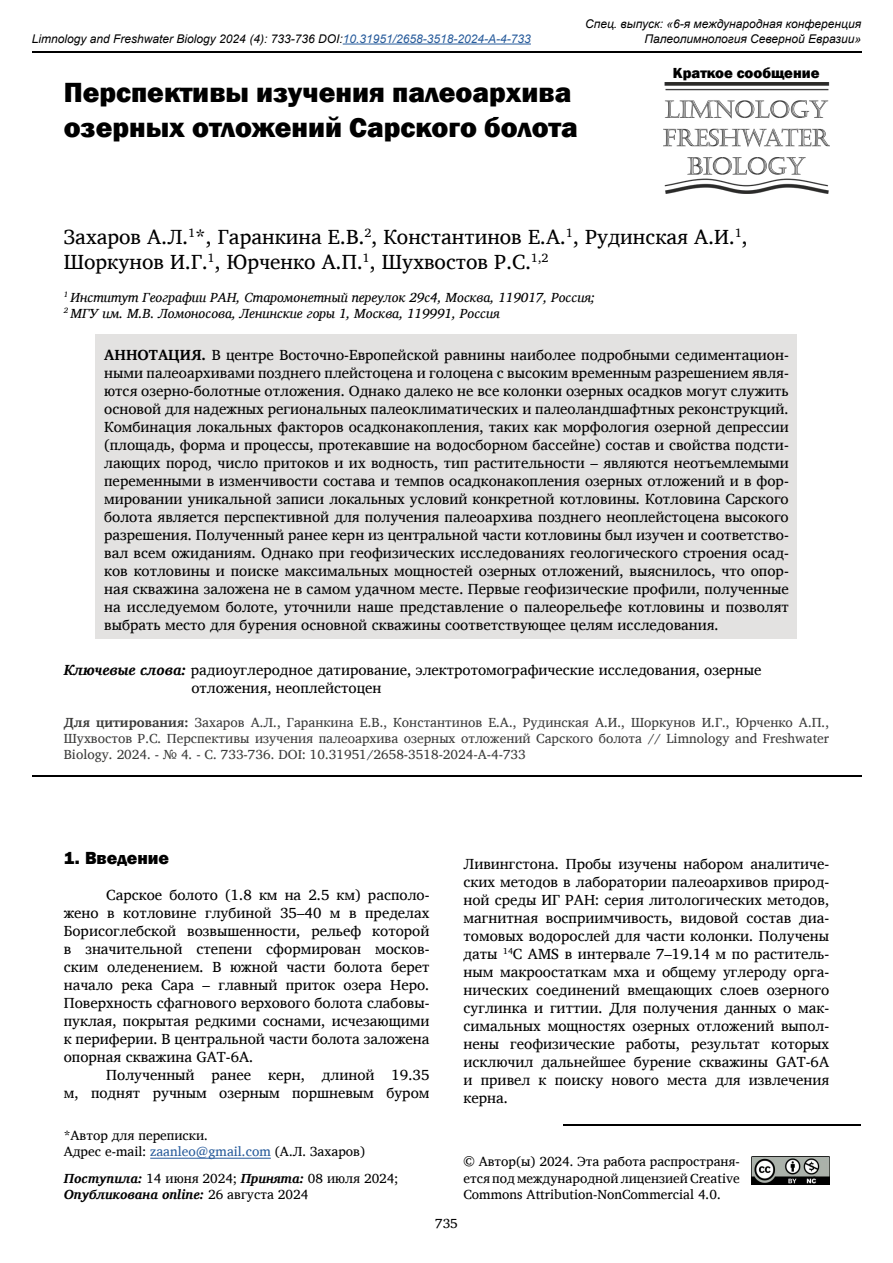
<style>
.page{position:relative;width:893px;height:1263px;background:#fff}
.page>*{position:absolute;margin:0;border:0;box-sizing:border-box;transform-origin:0 0}
.t1{font:800 28.5px/34.2px "Franklin Gothic";color:#000}
.t2{font:21px/25.2px "Charis SIL";color:#000}
.t3{font:800 18px "Franklin Gothic";color:#000}
.t4{font:15px/18px "Charis SIL";color:#000;text-align:justify}
.t5{font:800 15px "Franklin Gothic";color:#000}
.t6{font:13.5px/16.2px "Charis SIL";color:#3c3c3b;text-align:justify}
.t7{font:13.5px/16.2px "Charis SIL";color:#000;text-align:justify}
.t8{font:italic 13.5px/16.2px "Charis SIL";color:#000}
.t9{font:italic 700 13.5px/16.2px "Charis SIL";color:#000}
.t10{font:italic 12px/14.4px "Arial";color:#000;text-align:right}
.s1{color:#275b9b}
.s2{font-weight:700}
.s3{font-weight:700;font-style:italic}
.s4{font-weight:400;font-style:normal}
</style>
<div class="page">
<hr style="left:32px;top:51px;width:829px;height:2px;background:#000">
<hr style="left:563px;top:1124px;width:298px;height:1px;background:#000">
<img style="left:663px;top:82px;width:166px;height:112px">
<img style="left:751px;top:1157px;width:78px;height:27px">
<hr style="left:343px;top:44px;width:188px;height:1px;background:#275b9b">
<div style="left:96px;top:334px;width:701px;height:305px;background:#e3e2e1"></div>
<hr style="left:150px;top:1158px;width:121px;height:1px;background:#275b9b">
<hr style="left:32px;top:776px;width:829px;height:1px;background:#000">
<p class="t10" style="left:32px;top:32px;width:500px">Limnology and Freshwater Biology 2024 (4): 733-736 DOI:<span class="s1">10.31951/2658-3518-2024-A-4-733</span></p>
<h1 class="t1" style="left:64px;top:76px;width:516px">Перспективы изучения палеоархива озерных отложений Сарского болота</h1>
<p class="t10" style="left:585px;top:17px;width:277px">Спец. выпуск: «6-я международная конференция<br>Палеолимнология Северной Евразии»</p>
<p class="t5" style="left:673px;top:63px;width:148px">Краткое сообщение</p>
<h2 class="t2" style="left:64px;top:224px;width:685px">Захаров А.Л.<sup>1</sup>*, Гаранкина Е.В.<sup>2</sup>, Константинов Е.А.<sup>1</sup>, Рудинская А.И.<sup>1</sup>,<br>Шоркунов И.Г.<sup>1</sup>, Юрченко А.П.<sup>1</sup>, Шухвостов Р.С.<sup>1,2</sup></h2>
<p class="t8" style="left:64px;top:289px;width:533px"><sup>1</sup> Институт Географии РАН, Старомонетный переулок 29с4, Москва, 119017, Россия;<br><sup>2</sup> МГУ им. М.В. Ломоносова, Ленинские горы 1, Москва, 119991, Россия</p>
<p class="t4" style="left:104px;top:346px;width:686px"><span class="s2">АННОТАЦИЯ.</span> В центре Восточно-Европейской равнины наиболее подробными седиментацион&shy;ными палеоархивами позднего плейстоцена и голоцена с высоким временным разрешением явля&shy;ются озерно-болотные отложения. Однако далеко не все колонки озерных осадков могут служить основой для надежных региональных палеоклиматических и палеоландшафтных реконструкций.<br>Комбинация локальных факторов осадконакопления, таких как морфология озерной депрессии (площадь, форма и процессы, протекавшие на водосборном бассейне) состав и свойства подсти&shy;лающих пород, число притоков и их водность, тип растительности – являются неотъемлемыми переменными в изменчивости состава и темпов осадконакопления озерных отложений и в фор&shy;мировании уникальной записи локальных условий конкретной котловины. Котловина Сарского болота является перспективной для получения палеоархива позднего неоплейстоцена высокого разрешения. Полученный ранее керн из центральной части котловины был изучен и соответство&shy;вал всем ожиданиям. Однако при геофизических исследованиях геологического строения осад&shy;ков котловины и поиске максимальных мощностей озерных отложений, выяснилось, что опор&shy;ная скважина заложена не в самом удачном месте. Первые геофизические профили, полученные на исследуемом болоте, уточнили наше представление о палеорельефе котловины и позволят выбрать место для бурения основной скважины соответствующее целям исследования.</p>
<p class="t4" style="left:191px;top:661px;width:572px;text-indent:-128px"><span class="s3">Ключевые слова:</span> радиоуглеродное датирование, электротомографические исследования, озерные отложения, неоплейстоцен</p>
<p class="t6" style="left:64px;top:714px;width:767px"><span class="s2">Для цитирования:</span> Захаров А.Л., Гаранкина Е.В., Константинов Е.А., Рудинская А.И., Шоркунов И.Г., Юрченко А.П., Шухвостов Р.С. Перспективы изучения палеоархива озерных отложений Сарского болота // Limnology and Freshwater Biology. 2024. - № 4. - С. 733-736. DOI: 10.31951/2658-3518-2024-A-4-733</p>
<p class="t3" style="left:64px;top:846px;width:107px">1. Введение</p>
<p class="t4" style="left:64px;top:886px;width:367px;text-indent:43px">Сарское болото (1.8 км на 2.5 км) располо&shy;жено в котловине глубиной 35–40 м в пределах Борисоглебской возвышенности, рельеф которой в значительной степени сформирован москов&shy;ским оледенением. В южной части болота берет начало река Сара – главный приток озера Неро.<br>Поверхность сфагнового верхового болота слабовы&shy;пуклая, покрытая редкими соснами, исчезающими к периферии. В центральной части болота заложена опорная скважина GAT-6A.</p>
<p class="t4" style="left:64px;top:1066px;width:367px;text-align:right">Полученный ранее керн, длиной 19.35<br>м, поднят ручным озерным поршневым буром</p>
<p class="t7" style="left:64px;top:1127px;width:303px">*Автор для переписки.<br>Адрес e-mail: <span class="s1">zaanleo@gmail.com</span> (А.Л. Захаров)</p>
<p class="t9" style="left:64px;top:1170px;width:336px">Поступила: <span class="s4">14 июня 2024;</span> Принята: <span class="s4">08 июля 2024;<br></span>Опубликована online: <span class="s4">26 августа 2024</span></p>
<p class="t4" style="left:463px;top:855px;width:367px">Ливингстона. Пробы изучены набором аналитиче&shy;ских методов в лаборатории палеоархивов природ&shy;ной среды ИГ РАН: серия литологических методов, магнитная восприимчивость, видовой состав диа&shy;томовых водорослей для части колонки. Получены даты <sup>14</sup>С AMS в интервале 7–19.14 м по раститель&shy;ным макроостаткам мха и общему углероду орга&shy;нических соединений вмещающих слоев озерного суглинка и гиттии. Для получения данных о мак&shy;симальных мощностях озерных отложений выпол&shy;нены геофизические работы, результат которых исключил дальнейшее бурение скважины GAT-6A и привел к поиску нового места для извлечения керна.</p>
<p class="t7" style="left:463px;top:1154px;width:278px">© Автор(ы) 2024. Эта работа распространя&shy;ется под международной лицензией Creative Commons Attribution-NonCommercial 4.0.</p>
<p class="t7" style="left:435px;top:1215px;width:24px">735</p>
</div>
